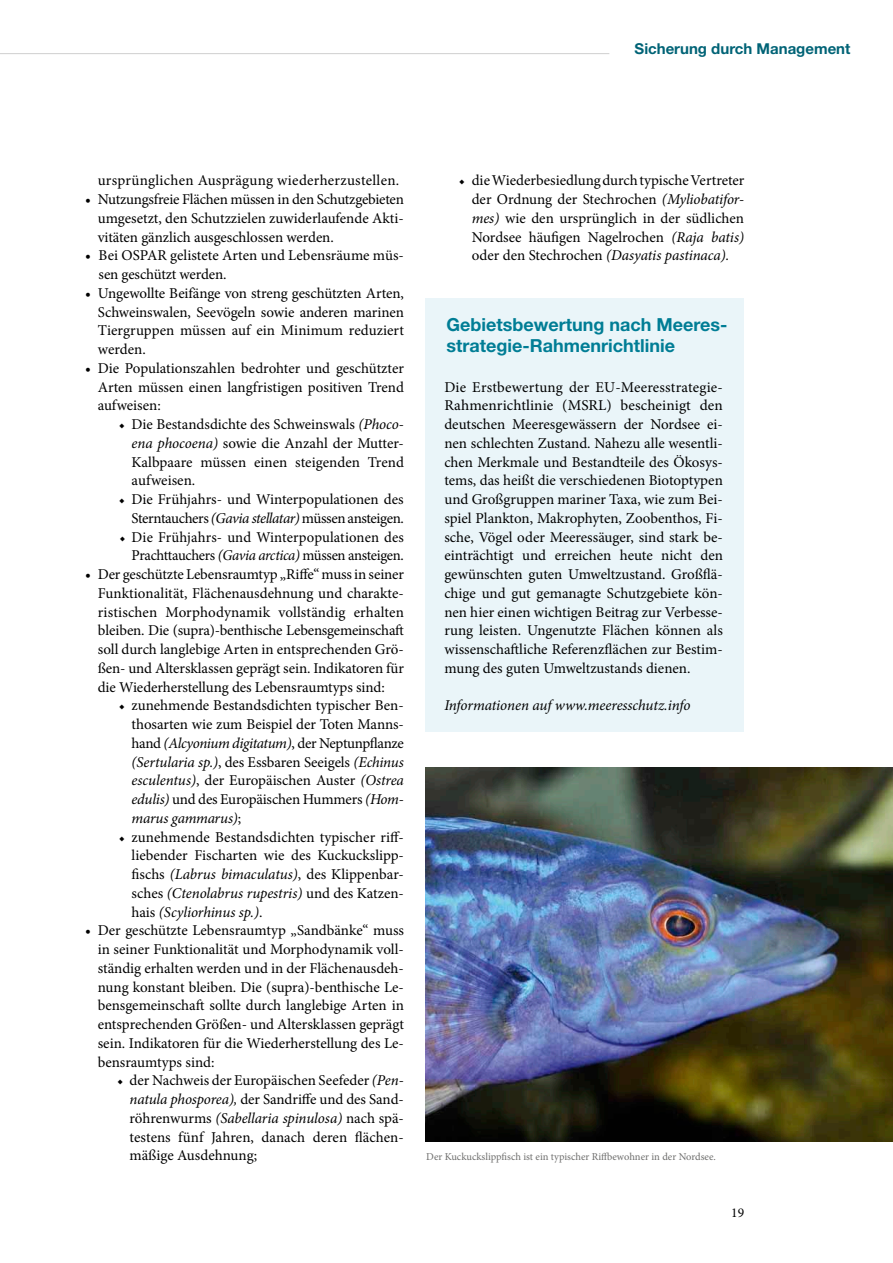
<style>
.page{position:relative;width:893px;height:1263px;background:#fff}
.page>*{position:absolute;margin:0;border:0;box-sizing:border-box;transform-origin:0 0}
.t1{font:700 18px/21.6px "Helvetica Neue";color:#007d95}
.t2{font:15px/18.8px "Minion Pro";color:#000;text-align:justify}
.t3{font:15px/18.8px "Minion Pro";letter-spacing:-.02em;color:#000;text-align:right}
.t4{font:15px "Minion Pro";letter-spacing:.02em;color:#000}
.t5{font:italic 15px "Minion Pro";letter-spacing:-.01em;color:#000}
.t6{font:700 15px "Helvetica Neue";color:#006376}
.t7{font:13.5px "Minion Pro";color:#000}
.t8{font:10.5px "Minion Pro";color:#6e6e6d}
.s1{font-size:12px}
.s2{font-style:italic}
</style>
<div class="page">
<img style="left:425px;top:767px;width:468px;height:375px">
<div style="left:425px;top:298px;width:319px;height:433px;background:#eaf5f9"></div>
<hr style="left:0;top:53px;width:609px;height:1px;background:#cfcfd0">
<p class="t6" style="left:635px;top:39px;width:217px">Sicherung durch Management</p>
<p class="t4" style="left:98px;top:170px;width:303px">ursprünglichen Ausprägung wiederherzustellen.</p>
<p class="t2" style="left:98px;top:190px;width:308px;text-indent:-13px">• Nutzungsfreie Flächen müssen in den Schutzgebieten umgesetzt, den Schutzzielen zuwiderlaufende Akti&shy;vitäten gänzlich ausgeschlossen werden.</p>
<p class="t2" style="left:99px;top:246px;width:307px;text-indent:-14px">• Bei OSPAR gelistete Arten und Lebensräume müs&shy;sen geschützt werden.</p>
<p class="t2" style="left:98px;top:284px;width:308px;text-indent:-13px">• Ungewollte Beifänge von streng geschützten Arten, Schweinswalen, Seevögeln sowie anderen marinen Tiergruppen müssen auf ein Minimum reduziert werden.</p>
<p class="t2" style="left:98px;top:359px;width:308px;text-indent:-13px">• Die Populationszahlen bedrohter und geschützter Arten müssen einen langfristigen positiven Trend aufweisen:</p>
<p class="t2" style="left:132px;top:415px;width:274px;text-indent:-12px"><span class="s1">◆</span> Die Bestandsdichte des Schweinswals <span class="s2">(Phoco&shy;ena phocoena)</span> sowie die Anzahl der Mutter-Kalbpaare müssen einen steigenden Trend aufweisen.</p>
<p class="t3" style="left:119px;top:490px;width:286px"><span class="s1">◆</span> Die Frühjahrs- und Winterpopulationen des<br>Sterntauchers <span class="s2">(Gavia stellatar)</span> müssen ansteigen.</p>
<p class="t2" style="left:120px;top:527px;width:286px;text-align:right"><span class="s1">◆</span> Die Frühjahrs- und Winterpopulationen des<br>Prachttauchers <span class="s2">(Gavia arctica)</span> müssen ansteigen.</p>
<p class="t2" style="left:98px;top:565px;width:308px;text-indent:-13px">• Der geschützte Lebensraumtyp „Riffe“ muss in seiner Funktionalität, Flächenausdehnung und charakte&shy;ristischen Morphodynamik vollständig erhalten bleiben. Die (supra)-benthische Lebensgemeinschaft soll durch langlebige Arten in entsprechenden Grö&shy;ßen- und Altersklassen geprägt sein. Indikatoren für die Wiederherstellung des Lebensraumtyps sind:</p>
<p class="t2" style="left:132px;top:696px;width:274px;text-indent:-12px"><span class="s1">◆</span> zunehmende Bestandsdichten typischer Ben&shy;thosarten wie zum Beispiel der Toten Manns&shy;hand <span class="s2">(Alcyonium digitatum)</span>, der Neptunpflanze <span class="s2">(Sertularia sp.)</span>, des Essbaren Seeigels <span class="s2">(Echinus esculentus)</span>, der Europäischen Auster <span class="s2">(Ostrea edulis)</span> und des Europäischen Hummers <span class="s2">(Hom&shy;marus gammarus)</span>;</p>
<p class="t2" style="left:132px;top:827px;width:274px;text-indent:-12px"><span class="s1">◆</span> zunehmende Bestandsdichten typischer riff&shy;liebender Fischarten wie des Kuckuckslipp&shy;fischs <span class="s2">(Labrus bimaculatus)</span>, des Klippenbar&shy;sches <span class="s2">(Ctenolabrus rupestris)</span> und des Katzen&shy;hais <span class="s2">(Scyliorhinus sp.)</span>.</p>
<p class="t2" style="left:98px;top:921px;width:308px;text-indent:-13px">• Der geschützte Lebensraumtyp „Sandbänke“ muss in seiner Funktionalität und Morphodynamik voll&shy;ständig erhalten werden und in der Flächenausdeh&shy;nung konstant bleiben. Die (supra)-benthische Le&shy;bensgemeinschaft sollte durch langlebige Arten in entsprechenden Größen- und Altersklassen geprägt sein. Indikatoren für die Wiederherstellung des Le&shy;bensraumtyps sind:</p>
<p class="t2" style="left:130px;top:1071px;width:276px;text-indent:-12px"><span class="s1">◆</span> der Nachweis der Europäischen Seefeder <span class="s2">(Pen&shy;natula phosporea),</span> der Sandriffe und des Sand&shy;röhrenwurms <span class="s2">(Sabellaria spinulosa)</span> nach spä&shy;testens fünf Jahren, danach deren flächen&shy;mäßige Ausdehnung;</p>
<p class="t2" style="left:472px;top:171px;width:274px;text-indent:-12px"><span class="s1">◆</span> die Wiederbesiedlung durch typische Vertreter der Ordnung der Stechrochen <span class="s2">(Myliobatifor&shy;mes)</span> wie den ursprünglich in der südlichen Nordsee häufigen Nagelrochen <span class="s2">(Raja batis) </span>oder den Stechrochen <span class="s2">(Dasyatis pastinaca).</span></p>
<p class="t1" style="left:446px;top:313px;width:282px">Gebietsbewertung nach Meeres&shy;strategie-Rahmenrichtlinie</p>
<p class="t2" style="left:444px;top:377px;width:280px">Die Erstbewertung der EU-Meeresstrategie-Rahmenrichtlinie (MSRL) bescheinigt den deutschen Meeresgewässern der Nordsee ei&shy;nen schlechten Zustand. Nahezu alle wesentli&shy;chen Merkmale und Bestandteile des Ökosys&shy;tems, das heißt die verschiedenen Biotoptypen und Großgruppen mariner Taxa, wie zum Bei&shy;spiel Plankton, Makrophyten, Zoobenthos, Fi&shy;sche, Vögel oder Meeressäuger, sind stark be&shy;einträchtigt und erreichen heute nicht den gewünschten guten Umweltzustand. Großflä&shy;chige und gut gemanagte Schutzgebiete kön&shy;nen hier einen wichtigen Beitrag zur Verbesse&shy;rung leisten. Ungenutzte Flächen können als wissenschaftliche Referenzflächen zur Bestim&shy;mung des guten Umweltzustands dienen.</p>
<p class="t5" style="left:444px;top:695px;width:248px">Informationen auf www.meeresschutz.info</p>
<p class="t8" style="left:426px;top:1150px;width:291px">Der Kuckuckslippfisch ist ein typischer Riffbewohner in der Nordsee.</p>
<p class="t7" style="left:731px;top:1203px;width:14px">19</p>
</div>
